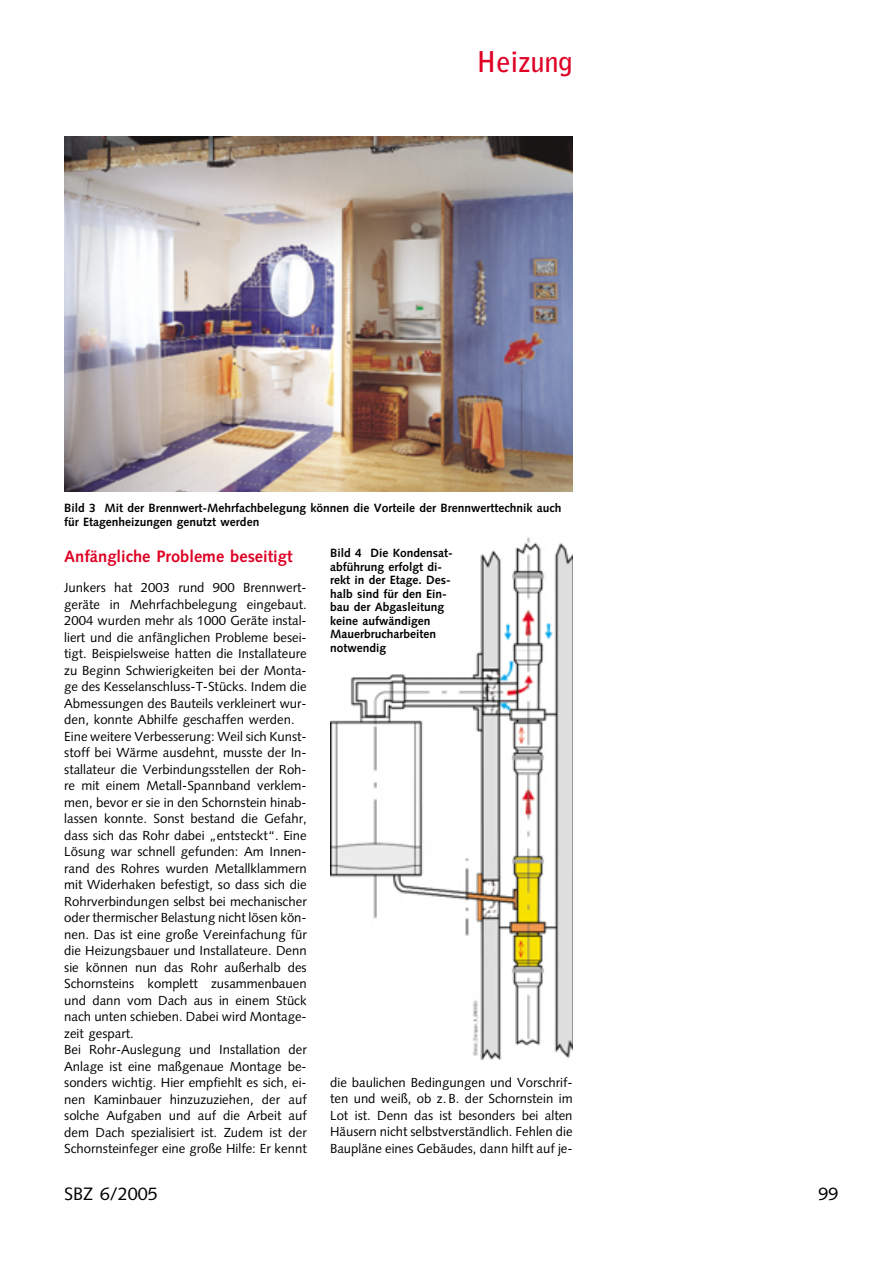
<style>
.page{position:relative;width:893px;height:1263px;background:#fff}
.page>*{position:absolute;margin:0;border:0;box-sizing:border-box;transform-origin:0 0}
.t1{font:700 28.5px "Bell Gothic";letter-spacing:-.01em;color:#df0024}
.t2{font:18px "Syntax";color:#000}
.t3{font:700 16.5px "Syntax";color:#df0024}
.t4{font:13.2px/16.5px "Syntax";color:#000}
.t5{font:700 12px/13.5px "Syntax";color:#000}
</style>
<div class="page">
<img style="left:64px;top:136px;width:508px;height:355px">
<img style="left:330px;top:537px;width:242px;height:522px">
<h1 class="t1" style="left:476px;top:51px;width:98px">Heizung</h1>
<p class="t5" style="left:64px;top:503px;width:498px">Bild 3 Mit der Brennwert-Mehrfachbelegung können die Vorteile der Brennwerttechnik auch für Etagenheizungen genutzt werden</p>
<p class="t5" style="left:330px;top:547px;width:124px">Bild 4 Die Kondensat&shy;abführung erfolgt di&shy;rekt in der Etage. Des&shy;halb sind für den Ein&shy;bau der Abgasleitung keine aufwändigen<br>Mauerbrucharbeiten notwendig</p>
<p class="t3" style="left:64px;top:549px;width:230px">Anfängliche Probleme beseitigt</p>
<p class="t4" style="left:64px;top:581px;width:244px">Junkers hat 2003 rund 900 Brennwert&shy;geräte in Mehrfachbelegung eingebaut.<br>2004 wurden mehr als 1000 Geräte instal&shy;liert und die anfänglichen Probleme besei&shy;tigt. Beispielsweise hatten die Installateure zu Beginn Schwierigkeiten bei der Monta&shy;ge des Kesselanschluss-T-Stücks. Indem die Abmessungen des Bauteils verkleinert wur&shy;den, konnte Abhilfe geschaffen werden.<br>Eine weitere Verbesserung: Weil sich Kunst&shy;stoff bei Wärme ausdehnt, musste der In&shy;stallateur die Verbindungsstellen der Roh&shy;re mit einem Metall-Spannband verklem&shy;men, bevor er sie in den Schornstein hinab&shy;lassen konnte. Sonst bestand die Gefahr, dass sich das Rohr dabei „entsteckt“. Eine Lösung war schnell gefunden: Am Innen&shy;rand des Rohres wurden Metallklammern mit Widerhaken befestigt, so dass sich die Rohrverbindungen selbst bei mechanischer oder thermischer Belastung nicht lösen kön&shy;nen. Das ist eine große Vereinfachung für die Heizungsbauer und Installateure. Denn sie können nun das Rohr außerhalb des Schornsteins komplett zusammenbauen und dann vom Dach aus in einem Stück nach unten schieben. Dabei wird Montage&shy;zeit gespart.<br>Bei Rohr-Auslegung und Installation der Anlage ist eine maßgenaue Montage be&shy;sonders wichtig. Hier empfiehlt es sich, ei&shy;nen Kaminbauer hinzuzuziehen, der auf solche Aufgaben und auf die Arbeit auf dem Dach spezialisiert ist. Zudem ist der Schornsteinfeger eine große Hilfe: Er kennt</p>
<p class="t4" style="left:330px;top:1075px;width:244px;text-align:justify">die baulichen Bedingungen und Vorschrif&shy;ten und weiß, ob z. B. der Schornstein im Lot ist. Denn das ist besonders bei alten Häusern nicht selbstverständlich. Fehlen die Baupläne eines Gebäudes, dann hilft auf je-</p>
<h2 class="t2" style="left:64px;top:1186px;width:95px">SBZ 6/2005</h2>
<h2 class="t2" style="left:818px;top:1186px;width:22px">99</h2>
</div>
